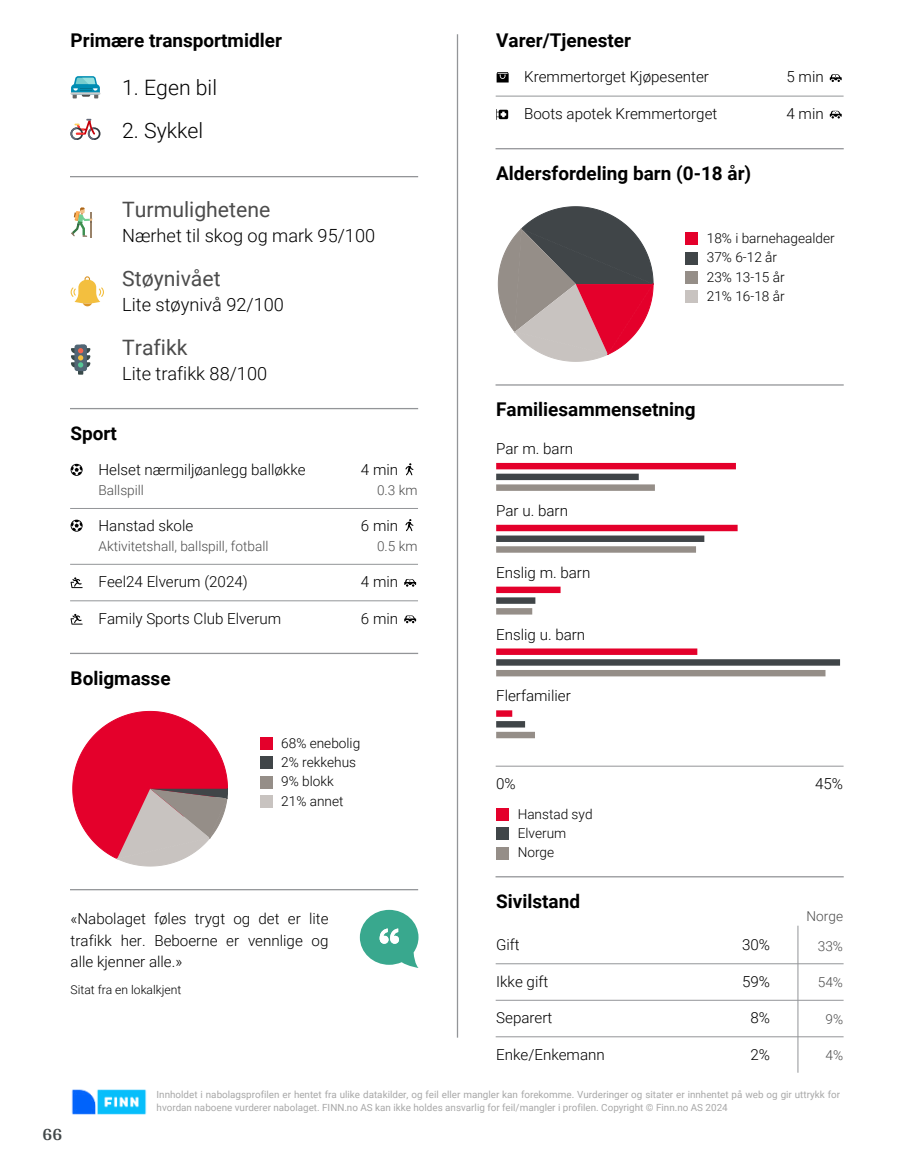
<style>
.page{position:relative;width:915px;height:1172px;background:#fff}
.page>*{position:absolute;margin:0;border:0;box-sizing:border-box;transform-origin:0 0}
.t1{font:21.15px "Roboto";color:#4c4c4c}
.t2{font:300 21.15px "Roboto";color:#000}
.t3{font:700 18.9px "Roboto";color:#000}
.t4{font:300 18.15px "Roboto";color:#000}
.t5{font:700 18px "Arya";color:#414749}
.t6{font:300 15.15px/21.5px "Roboto";color:#000;text-align:justify}
.t7{font:300 13.65px/19.4px "Roboto";color:#000}
.t8{font:300 13.65px "Roboto";color:#4c4c4c}
.t9{font:300 12.15px "Roboto";color:#000}
.t10{font:9.9px/12.9px "Roboto";color:#a8a8a8}
</style>
<div class="page">
<hr style="left:456px;top:35px;width:2px;height:1002px;background:#939598">
<svg style="left:71px;top:76px;width:29px;height:22px"></svg>
<svg style="left:71px;top:119px;width:29px;height:21px"></svg>
<hr style="left:71px;top:176px;width:346px;height:1px;background:#939598">
<svg style="left:71px;top:207px;width:22px;height:30px"></svg>
<svg style="left:71px;top:276px;width:33px;height:30px"></svg>
<svg style="left:71px;top:345px;width:19px;height:30px"></svg>
<hr style="left:71px;top:408px;width:346px;height:1px;background:#939598">
<svg style="left:71px;top:464px;width:12px;height:12px"></svg>
<svg style="left:405px;top:463px;width:8px;height:12px"></svg>
<hr style="left:71px;top:508px;width:346px;height:1px;background:#939598">
<svg style="left:71px;top:520px;width:12px;height:12px"></svg>
<svg style="left:405px;top:519px;width:8px;height:12px"></svg>
<hr style="left:71px;top:564px;width:346px;height:1px;background:#939598">
<svg style="left:71px;top:577px;width:12px;height:11px"></svg>
<svg style="left:404px;top:579px;width:12px;height:8px"></svg>
<hr style="left:71px;top:600px;width:346px;height:1px;background:#939598">
<svg style="left:71px;top:614px;width:12px;height:11px"></svg>
<svg style="left:404px;top:615px;width:12px;height:8px"></svg>
<hr style="left:71px;top:653px;width:346px;height:1px;background:#939598">
<svg style="left:72px;top:711px;width:156px;height:156px"></svg>
<div style="left:260px;top:737px;width:12px;height:13px;background:#e4002b"></div>
<div style="left:260px;top:756px;width:12px;height:13px;background:#404548"></div>
<div style="left:260px;top:776px;width:12px;height:13px;background:#958e88"></div>
<div style="left:260px;top:795px;width:12px;height:13px;background:#c8c3c0"></div>
<hr style="left:71px;top:889px;width:346px;height:1px;background:#939598">
<svg style="left:360px;top:910px;width:58px;height:58px"></svg>
<svg style="left:496px;top:72px;width:12px;height:11px"></svg>
<svg style="left:829px;top:74px;width:12px;height:8px"></svg>
<hr style="left:496px;top:96px;width:346px;height:1px;background:#939598">
<svg style="left:496px;top:109px;width:12px;height:11px"></svg>
<svg style="left:829px;top:111px;width:12px;height:8px"></svg>
<hr style="left:496px;top:148px;width:346px;height:1px;background:#939598">
<svg style="left:497px;top:206px;width:156px;height:156px"></svg>
<div style="left:685px;top:232px;width:13px;height:13px;background:#e4002b"></div>
<div style="left:685px;top:252px;width:13px;height:13px;background:#404548"></div>
<div style="left:685px;top:271px;width:13px;height:13px;background:#958e88"></div>
<div style="left:685px;top:290px;width:13px;height:13px;background:#c8c3c0"></div>
<hr style="left:496px;top:384px;width:346px;height:2px;background:#939598">
<div style="left:496px;top:463px;width:239px;height:6px;background:#e4002b"></div>
<div style="left:496px;top:474px;width:142px;height:6px;background:#404548"></div>
<div style="left:496px;top:484px;width:158px;height:7px;background:#958e88"></div>
<div style="left:496px;top:525px;width:241px;height:6px;background:#e4002b"></div>
<div style="left:496px;top:535px;width:208px;height:7px;background:#404548"></div>
<div style="left:496px;top:546px;width:199px;height:7px;background:#958e88"></div>
<div style="left:496px;top:587px;width:64px;height:6px;background:#e4002b"></div>
<div style="left:496px;top:597px;width:39px;height:7px;background:#404548"></div>
<div style="left:496px;top:608px;width:36px;height:6px;background:#958e88"></div>
<div style="left:496px;top:648px;width:201px;height:7px;background:#e4002b"></div>
<div style="left:496px;top:659px;width:343px;height:7px;background:#404548"></div>
<div style="left:496px;top:670px;width:329px;height:6px;background:#958e88"></div>
<div style="left:496px;top:710px;width:16px;height:7px;background:#e4002b"></div>
<div style="left:496px;top:721px;width:29px;height:6px;background:#404548"></div>
<div style="left:496px;top:732px;width:39px;height:6px;background:#958e88"></div>
<hr style="left:496px;top:766px;width:346px;height:1px;background:#939598">
<div style="left:496px;top:808px;width:13px;height:13px;background:#e4002b"></div>
<div style="left:496px;top:827px;width:13px;height:13px;background:#404548"></div>
<div style="left:496px;top:847px;width:13px;height:12px;background:#958e88"></div>
<hr style="left:496px;top:876px;width:346px;height:1px;background:#939598">
<hr style="left:797px;top:926px;width:1px;height:146px;background:#939598">
<hr style="left:496px;top:963px;width:346px;height:1px;background:#939598">
<hr style="left:496px;top:1000px;width:346px;height:1px;background:#939598">
<hr style="left:496px;top:1036px;width:346px;height:1px;background:#939598">
<img style="left:71px;top:1089px;width:76px;height:26px">
<p class="t3" style="left:71px;top:27px;width:213px">Primære transportmidler</p>
<h1 class="t2" style="left:122px;top:73px;width:96px">1. Egen bil</h1>
<h1 class="t2" style="left:122px;top:116px;width:83px">2. Sykkel</h1>
<h1 class="t1" style="left:122px;top:195px;width:150px">Turmulighetene</h1>
<p class="t4" style="left:122px;top:223px;width:254px">Nærhet til skog og mark 95/100</p>
<h1 class="t1" style="left:122px;top:264px;width:100px">Støynivået</h1>
<p class="t4" style="left:122px;top:292px;width:163px">Lite støynivå 92/100</p>
<h1 class="t1" style="left:122px;top:332px;width:67px">Trafikk</h1>
<p class="t4" style="left:122px;top:360px;width:146px">Lite trafikk 88/100</p>
<p class="t3" style="left:71px;top:420px;width:48px">Sport</p>
<p class="t6" style="left:98px;top:459px;width:208px">Helset nærmiljøanlegg balløkke</p>
<p class="t6" style="left:361px;top:459px;width:39px">4 min</p>
<p class="t8" style="left:98px;top:481px;width:47px">Ballspill</p>
<p class="t8" style="left:377px;top:481px;width:42px">0.3 km</p>
<p class="t6" style="left:98px;top:515px;width:96px">Hanstad skole</p>
<p class="t6" style="left:361px;top:515px;width:39px">6 min</p>
<p class="t8" style="left:98px;top:537px;width:171px">Aktivitetshall, ballspill, fotball</p>
<p class="t8" style="left:377px;top:537px;width:42px">0.5 km</p>
<p class="t6" style="left:98px;top:570px;width:151px">Feel24 Elverum (2024)</p>
<p class="t6" style="left:361px;top:570px;width:39px">4 min</p>
<p class="t6" style="left:98px;top:607px;width:184px">Family Sports Club Elverum</p>
<p class="t6" style="left:361px;top:607px;width:39px">6 min</p>
<p class="t3" style="left:71px;top:665px;width:101px">Boligmasse</p>
<p class="t3" style="left:496px;top:27px;width:136px">Varer/Tjenester</p>
<p class="t6" style="left:524px;top:66px;width:186px">Kremmertorget Kjøpesenter</p>
<p class="t6" style="left:786px;top:66px;width:39px">5 min</p>
<p class="t6" style="left:524px;top:102px;width:195px">Boots apotek Kremmertorget</p>
<p class="t6" style="left:786px;top:102px;width:39px">4 min</p>
<p class="t3" style="left:496px;top:160px;width:256px">Aldersfordeling barn (0-18 år)</p>
<p class="t7" style="left:706px;top:228px;width:129px">18% i barnehagealder<br>37% 6-12 år<br>23% 13-15 år<br>21% 16-18 år</p>
<p class="t3" style="left:496px;top:396px;width:201px">Familiesammensetning</p>
<p class="t6" style="left:496px;top:437px;width:78px">Par m. barn</p>
<p class="t6" style="left:496px;top:499px;width:73px">Par u. barn</p>
<p class="t6" style="left:496px;top:561px;width:96px">Enslig m. barn</p>
<p class="t6" style="left:496px;top:623px;width:91px">Enslig u. barn</p>
<p class="t6" style="left:496px;top:685px;width:76px">Flerfamilier</p>
<p class="t5" style="left:43px;top:1123px;width:21px">66</p>
<p class="t7" style="left:281px;top:733px;width:80px">68% enebolig<br>2% rekkehus<br>9% blokk<br>21% annet</p>
<p class="t6" style="left:496px;top:772px;width:21px">0%</p>
<p class="t6" style="left:814px;top:772px;width:29px">45%</p>
<p class="t7" style="left:517px;top:803px;width:76px">Hanstad syd<br>Elverum<br>Norge</p>
<p class="t3" style="left:496px;top:888px;width:85px">Sivilstand</p>
<p class="t8" style="left:806px;top:906px;width:38px">Norge</p>
<p class="t6" style="left:496px;top:933px;width:25px">Gift</p>
<p class="t6" style="left:741px;top:933px;width:29px">30%</p>
<p class="t8" style="left:817px;top:936px;width:27px">33%</p>
<p class="t6" style="left:496px;top:970px;width:54px">Ikke gift</p>
<p class="t6" style="left:741px;top:970px;width:29px">59%</p>
<p class="t8" style="left:817px;top:973px;width:27px">54%</p>
<p class="t6" style="left:496px;top:1006px;width:58px">Separert</p>
<p class="t6" style="left:750px;top:1006px;width:21px">8%</p>
<p class="t8" style="left:825px;top:1009px;width:19px">9%</p>
<p class="t6" style="left:496px;top:1043px;width:110px">Enke/Enkemann</p>
<p class="t6" style="left:750px;top:1043px;width:21px">2%</p>
<p class="t8" style="left:825px;top:1046px;width:19px">4%</p>
<p class="t10" style="left:156px;top:1087px;width:684px">Innholdet i nabolagsprofilen er hentet fra ulike datakilder, og feil eller mangler kan forekomme. Vurderinger og sitater er innhentet på web og gir uttrykk for hvordan naboene vurderer nabolaget. FINN.no AS kan ikke holdes ansvarlig for feil/mangler i profilen. Copyright © Finn.no AS 2024</p>
<p class="t6" style="left:71px;top:907px;width:259px">«Nabolaget føles trygt og det er lite trafikk her. Beboerne er vennlige og alle kjenner alle.»</p>
<p class="t9" style="left:71px;top:981px;width:112px">Sitat fra en lokalkjent</p>
</div>
